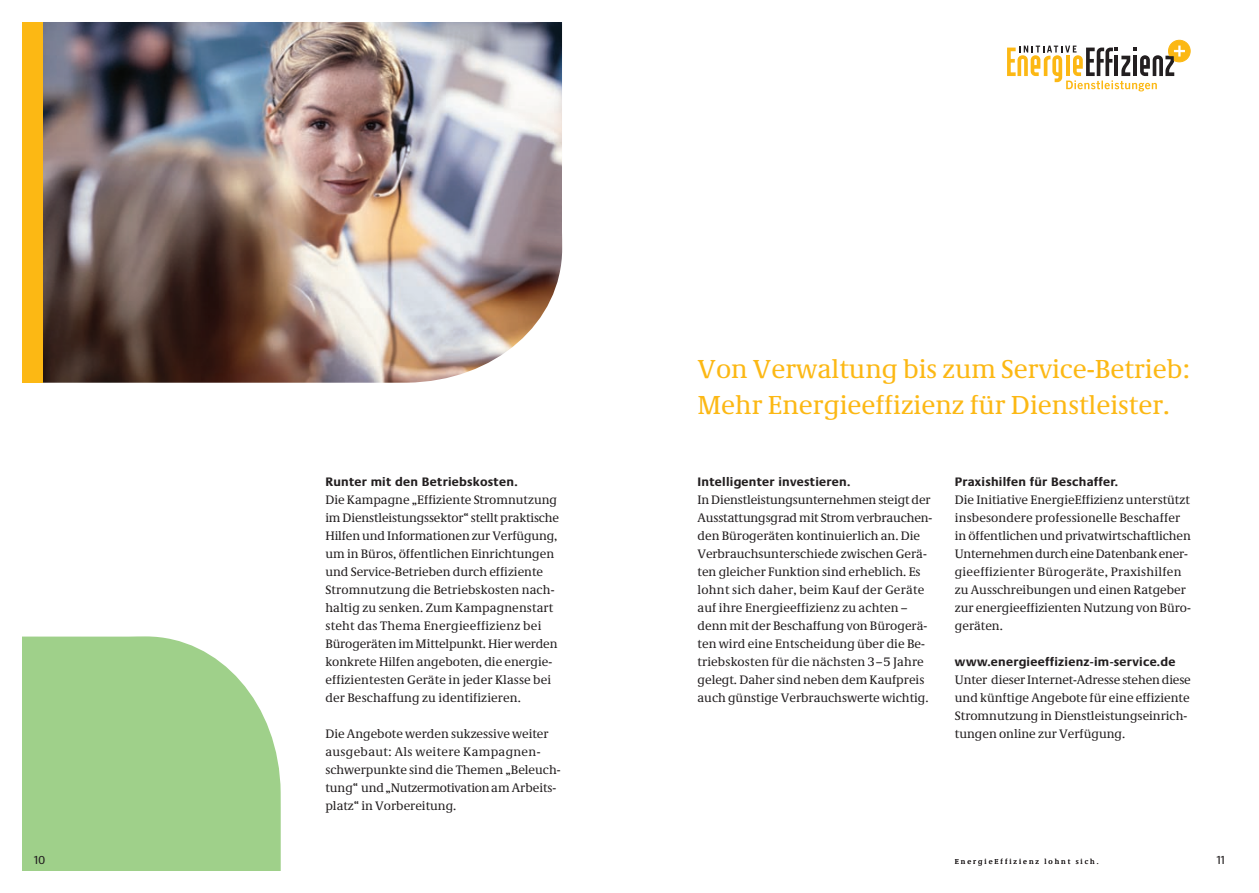
<style>
.page{position:relative;width:1259px;height:893px;background:#fff}
.page>*{position:absolute;margin:0;border:0;box-sizing:border-box;transform-origin:0 0}
.t1{font:27px/36px "Neue Demos";color:#fcb814}
.t2{font:12.75px/18px "Neue Demos";color:#231f20}
.t3{font:700 12.75px "Neue Praxis";letter-spacing:.02em;color:#231f20}
.t4{font:12px "Neue Praxis";color:#231f20}
.t5{font:7.5px "Neue Demos";letter-spacing:.26em;color:#231f20}
</style>
<div class="page">
<img style="left:43px;top:22px;width:348px;height:361px">
<img style="left:391px;top:22px;width:171px;height:361px">
<div style="left:21px;top:14px;width:22px;height:369px;background:#fcb814"></div>
<svg style="left:22px;top:636px;width:259px;height:235px;background:#a6d393"></svg>
<svg style="left:1007px;top:39px;width:184px;height:53px"></svg>
<div style="left:0;top:0;width:629px;height:21px;background:#fff"></div>
<p class="t4" style="left:34px;top:853px;width:13px">10</p>
<p class="t3" style="left:325px;top:474px;width:194px">Runter mit den Betriebskosten.</p>
<p class="t2" style="left:325px;top:491px;width:235px">Die Kampagne „Effiziente Stromnutzung im Dienstleistungssektor“ stellt praktische Hilfen und Informationen zur Verfügung, um in Büros, öffentlichen Einrichtungen und Service-Betrieben durch effiziente Stromnutzung die Betriebskosten nach&shy;haltig zu senken. Zum Kampagnenstart steht das Thema Energieeffizienz bei Bürogeräten im Mittelpunkt. Hier werden konkrete Hilfen angeboten, die energie&shy;effizientesten Geräte in jeder Klasse bei der Beschaffung zu identifizieren.</p>
<p class="t2" style="left:325px;top:725px;width:237px">Die Angebote werden sukzessive weiter ausgebaut: Als weitere Kampagnen&shy;schwerpunkte sind die Themen „Beleuch&shy;tung“ und „Nutzermotivation am Arbeits&shy;platz“ in Vorbereitung.</p>
<h1 class="t1" style="left:697px;top:351px;width:494px">Von Verwaltung bis zum Service-Betrieb:<br>Mehr Energieeffizienz für Dienstleister.</h1>
<p class="t3" style="left:697px;top:474px;width:154px">Intelligenter investieren.</p>
<p class="t2" style="left:697px;top:491px;width:236px">In Dienstleistungsunternehmen steigt der Ausstattungsgrad mit Strom verbrauchen&shy;den Bürogeräten kontinuierlich an. Die Verbrauchsunterschiede zwischen Gerä&shy;ten gleicher Funktion sind erheblich. Es lohnt sich daher, beim Kauf der Geräte auf ihre Energieeffizienz zu achten – denn mit der Beschaffung von Bürogerä&shy;ten wird eine Entscheidung über die Be&shy;triebskosten für die nächsten 3–5 Jahre gelegt. Daher sind neben dem Kaufpreis auch günstige Verbrauchswerte wichtig.</p>
<p class="t3" style="left:955px;top:474px;width:165px">Praxishilfen für Beschaffer.</p>
<p class="t2" style="left:955px;top:491px;width:237px">Die Initiative EnergieEffizienz unterstützt insbesondere professionelle Beschaffer in öffentlichen und privatwirtschaftlichen Unternehmen durch eine Datenbank ener&shy;gieeffizienter Bürogeräte, Praxishilfen zu Ausschreibungen und einen Ratgeber zur energieeffizienten Nutzung von Büro&shy;geräten.</p>
<p class="t3" style="left:955px;top:654px;width:222px">www.energieeffizienz-im-service.de</p>
<p class="t2" style="left:955px;top:671px;width:237px">Unter dieser Internet-Adresse stehen diese und künftige Angebote für eine effiziente Stromnutzung in Dienstleistungseinrich&shy;tungen online zur Verfügung.</p>
<p class="t5" style="left:955px;top:857px;width:145px">EnergieEffizienz lohnt sich.</p>
<p class="t4" style="left:1217px;top:853px;width:9px">11</p>
</div>
